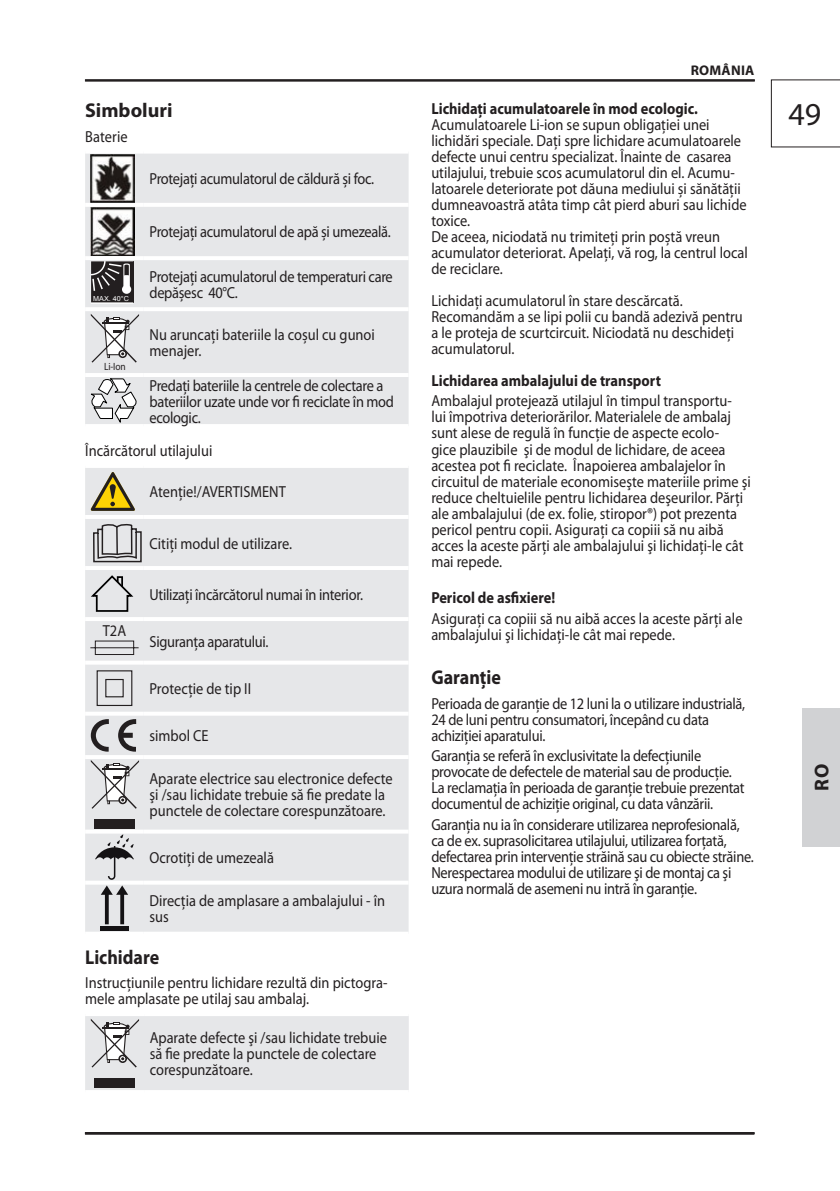
<style>
.page{position:relative;width:840px;height:1191px;background:#fff}
.page>*{position:absolute;margin:0;border:0;box-sizing:border-box;transform-origin:0 0}
.t1{font:32px "Myriad Pro";color:#231f20}
.t2{font:700 20px "Myriad Pro";color:#231f20;scale:.9 1}
.t3{font:700 20px "Myriad Pro";color:#231f20}
.t4{font:16px/16px "Myriad Pro";color:#231f20;scale:.9 1}
.t5{font:16px/16px "Myriad Pro";letter-spacing:-.02em;color:#231f20;scale:.9 1}
.t6{font:700 16px "Myriad Pro";color:#231f20;scale:.9 1}
.t7{font:700 14px "Myriad Pro";letter-spacing:.02em;color:#231f20}
.t8{font:10.4px "Myriad Pro";color:#231f20;scale:.9 1}
.t9{font:7px "Arial";color:#fff;scale:1.04 1}
</style>
<div class="page">
<svg style="left:770px;top:79px;width:69px;height:68px"></svg>
<hr style="left:839px;top:708px;width:1px;height:138px;background:#d1d2d4">
<div style="left:801px;top:708px;width:38px;height:138px;background:#d1d2d4"></div>
<hr style="left:85px;top:79px;width:669px;height:2px;background:#231f20">
<hr style="left:85px;top:1132px;width:669px;height:2px;background:#231f20">
<div style="left:85px;top:154px;width:323px;height:270px;background:#e6e7e9"></div>
<hr style="left:85px;top:203px;width:59px;height:4px;background:#fff">
<hr style="left:85px;top:256px;width:59px;height:4px;background:#fff">
<hr style="left:85px;top:307px;width:59px;height:4px;background:#fff">
<hr style="left:144px;top:307px;width:264px;height:4px;background:#fff">
<hr style="left:85px;top:373px;width:59px;height:4px;background:#fff">
<hr style="left:144px;top:203px;width:264px;height:4px;background:#fff">
<hr style="left:144px;top:256px;width:264px;height:4px;background:#fff">
<hr style="left:144px;top:373px;width:264px;height:4px;background:#fff">
<img style="left:91px;top:154px;width:43px;height:48px">
<img style="left:91px;top:208px;width:43px;height:47px">
<svg style="left:91px;top:261px;width:42px;height:43px;background:#514e4f"></svg>
<svg style="left:91px;top:314px;width:48px;height:48px"></svg>
<svg style="left:87px;top:378px;width:50px;height:46px"></svg>
<div style="left:85px;top:468px;width:323px;height:463px;background:#e6e7e9"></div>
<hr style="left:85px;top:515px;width:59px;height:4px;background:#fff">
<hr style="left:144px;top:515px;width:264px;height:4px;background:#fff">
<hr style="left:85px;top:566px;width:59px;height:4px;background:#fff">
<hr style="left:85px;top:617px;width:59px;height:4px;background:#fff">
<svg style="left:85px;top:660px;width:59px;height:4px"></svg>
<svg style="left:85px;top:711px;width:59px;height:4px"></svg>
<hr style="left:85px;top:755px;width:59px;height:4px;background:#fff">
<svg style="left:85px;top:829px;width:59px;height:4px"></svg>
<svg style="left:85px;top:880px;width:59px;height:4px"></svg>
<svg style="left:144px;top:880px;width:264px;height:4px"></svg>
<svg style="left:85px;top:931px;width:59px;height:1px"></svg>
<hr style="left:144px;top:566px;width:264px;height:4px;background:#fff">
<hr style="left:144px;top:617px;width:264px;height:4px;background:#fff">
<svg style="left:144px;top:660px;width:264px;height:4px"></svg>
<svg style="left:144px;top:711px;width:264px;height:4px"></svg>
<hr style="left:144px;top:755px;width:264px;height:4px;background:#fff">
<svg style="left:144px;top:829px;width:264px;height:4px"></svg>
<svg style="left:144px;top:931px;width:264px;height:1px"></svg>
<svg style="left:91px;top:472px;width:44px;height:39px;background:#b9ac72"></svg>
<svg style="left:92px;top:523px;width:50px;height:40px;background:#b4b4b6"></svg>
<hr style="left:116px;top:527px;width:2px;height:27px;background:#231f20">
<svg style="left:91px;top:575px;width:42px;height:37px;background:#c1c2c4"></svg>
<svg style="left:90px;top:640px;width:48px;height:15px"></svg>
<div style="left:105px;top:679px;width:19px;height:18px;border:1px solid #231f20"></div>
<div style="left:97px;top:670px;width:35px;height:36px;border:1px solid #231f20"></div>
<svg style="left:118px;top:719px;width:18px;height:32px"></svg>
<svg style="left:91px;top:719px;width:18px;height:32px"></svg>
<div style="left:94px;top:819px;width:41px;height:9px;background:#231f20"></div>
<svg style="left:91px;top:760px;width:48px;height:48px"></svg>
<svg style="left:95px;top:834px;width:39px;height:90px;background:#bdbdbf"></svg>
<div style="left:100px;top:926px;width:29px;height:5px;background:#141214"></div>
<div style="left:85px;top:1016px;width:323px;height:74px;background:#e6e7e9"></div>
<p class="t3" style="left:85px;top:100px;width:89px">Simboluri</p>
<p class="t4" style="left:85px;top:129px;width:49px">Baterie</p>
<p class="t5" style="left:149px;top:171px;width:251px">Protejați acumulatorul de căldură și foc.</p>
<p class="t5" style="left:149px;top:225px;width:269px">Protejați acumulatorul de apă și umezeală.</p>
<p class="t9" style="left:93px;top:294px;width:36px">MAX. 40°C</p>
<p class="t5" style="left:149px;top:269px;width:272px">Protejați acumulatorul de temperaturi care depășesc 40°C.</p>
<p class="t4" style="left:149px;top:327px;width:252px">Nu aruncați bateriile la coșul cu gunoi menajer.</p>
<p class="t5" style="left:149px;top:378px;width:273px">Predați bateriile la centrele de colectare a bateriilor uzate unde vor fi reciclate în mod ecologic.</p>
<p class="t4" style="left:85px;top:443px;width:143px">Încărcătorul utilajului</p>
<p class="t4" style="left:149px;top:484px;width:153px">Atenţie!/AVERTISMENT</p>
<p class="t4" style="left:149px;top:535px;width:160px">Citiţi modul de utilizare.</p>
<p class="t5" style="left:149px;top:586px;width:238px">Utilizați încărcătorul numai în interior.</p>
<p class="t4" style="left:103px;top:622px;width:27px">T2A</p>
<p class="t5" style="left:149px;top:634px;width:134px">Siguranța aparatului.</p>
<p class="t4" style="left:149px;top:681px;width:114px">Protecţie de tip II</p>
<p class="t4" style="left:149px;top:728px;width:67px">simbol CE</p>
<p class="t4" style="left:149px;top:771px;width:271px">Aparate electrice sau electronice defecte şi /sau lichidate trebuie să fie predate la punctele de colectare corespunzătoare.</p>
<p class="t4" style="left:149px;top:850px;width:140px">Ocrotiţi de umezeală</p>
<p class="t4" style="left:149px;top:893px;width:263px">Direcţia de amplasare a ambalajului - în sus</p>
<p class="t2" style="left:85px;top:946px;width:84px">Lichidare</p>
<p class="t4" style="left:85px;top:975px;width:337px">Instrucțiunile pentru lichidare rezultă din pictogra&shy;mele amplasate pe utilaj sau ambalaj.</p>
<p class="t4" style="left:150px;top:1030px;width:265px">Aparate defecte şi /sau lichidate trebuie să fie predate la punctele de colectare corespunzătoare.</p>
<p class="t8" style="left:104px;top:361px;width:25px">Li-Ion</p>
<p class="t7" style="left:690px;top:63px;width:65px">ROMÂNIA</p>
<p class="t6" style="left:431px;top:100px;width:297px">Lichidați acumulatoarele în mod ecologic.</p>
<p class="t4" style="left:431px;top:117px;width:353px">Acumulatoarele Li-ion se supun obligației unei lichidări speciale. Dați spre lichidare acumulatoarele defecte unui centru specializat. Înainte de casarea utilajului, trebuie scos acumulatorul din el. Acumu&shy;latoarele deteriorate pot dăuna mediului și sănătății dumneavoastră atâta timp cât pierd aburi sau lichide toxice.<br>De aceea, niciodată nu trimiteți prin poștă vreun acumulator deteriorat. Apelați, vă rog, la centrul local de reciclare.</p>
<p class="t4" style="left:431px;top:293px;width:347px">Lichidați acumulatorul în stare descărcată.<br>Recomandăm a se lipi polii cu bandă adezivă pentru a le proteja de scurtcircuit. Niciodată nu deschideți acumulatorul.</p>
<p class="t6" style="left:431px;top:372px;width:256px">Lichidarea ambalajului de transport</p>
<p class="t4" style="left:431px;top:393px;width:356px">Ambalajul protejează utilajul în timpul transportu-<br>lui împotriva deteriorărilor. Materialele de ambalaj sunt alese de regulă în funcţie de aspecte ecolo-<br>gice plauzibile şi de modul de lichidare, de aceea acestea pot fi reciclate. Înapoierea ambalajelor în circuitul de materiale economiseşte materiile prime şi reduce cheltuielile pentru lichidarea deşeurilor. Părţi ale ambalajului (de ex. folie, stiropor®) pot prezenta pericol pentru copii. Asiguraţi ca copiii să nu aibă acces la aceste părţi ale ambalajului şi lichidaţi-le cât mai repede.</p>
<p class="t6" style="left:431px;top:589px;width:139px">Pericol de asfixiere!</p>
<p class="t4" style="left:431px;top:611px;width:347px">Asiguraţi ca copiii să nu aibă acces la aceste părţi ale ambalajului şi lichidaţi-le cât mai repede.</p>
<p class="t2" style="left:431px;top:667px;width:79px">Garanţie</p>
<p class="t5" style="left:431px;top:695px;width:350px">Perioada de garanție de 12 luni la o utilizare industrială,<br>24 de luni pentru consumatori, începând cu data achiziției aparatului.</p>
<p class="t5" style="left:431px;top:748px;width:349px">Garanţia se referă în exclusivitate la defecţiunile provocate de defectele de material sau de producţie.<br>La reclamaţia în perioada de garanţie trebuie prezentat documentul de achiziţie original, cu data vânzării.</p>
<p class="t5" style="left:431px;top:816px;width:359px">Garanţia nu ia în considerare utilizarea neprofesională, ca de ex. suprasolicitarea utilajului, utilizarea forţată, defectarea prin intervenţie străină sau cu obiecte străine.<br>Nerespectarea modului de utilizare şi de montaj ca şi uzura normală de asemeni nu intră în garanţie.</p>
<h1 class="t1" style="left:788px;top:98px;width:34px">49</h1>
<p class="t3" style="left:811px;top:790px;width:28px;rotate:-90deg">RO</p>
</div>
